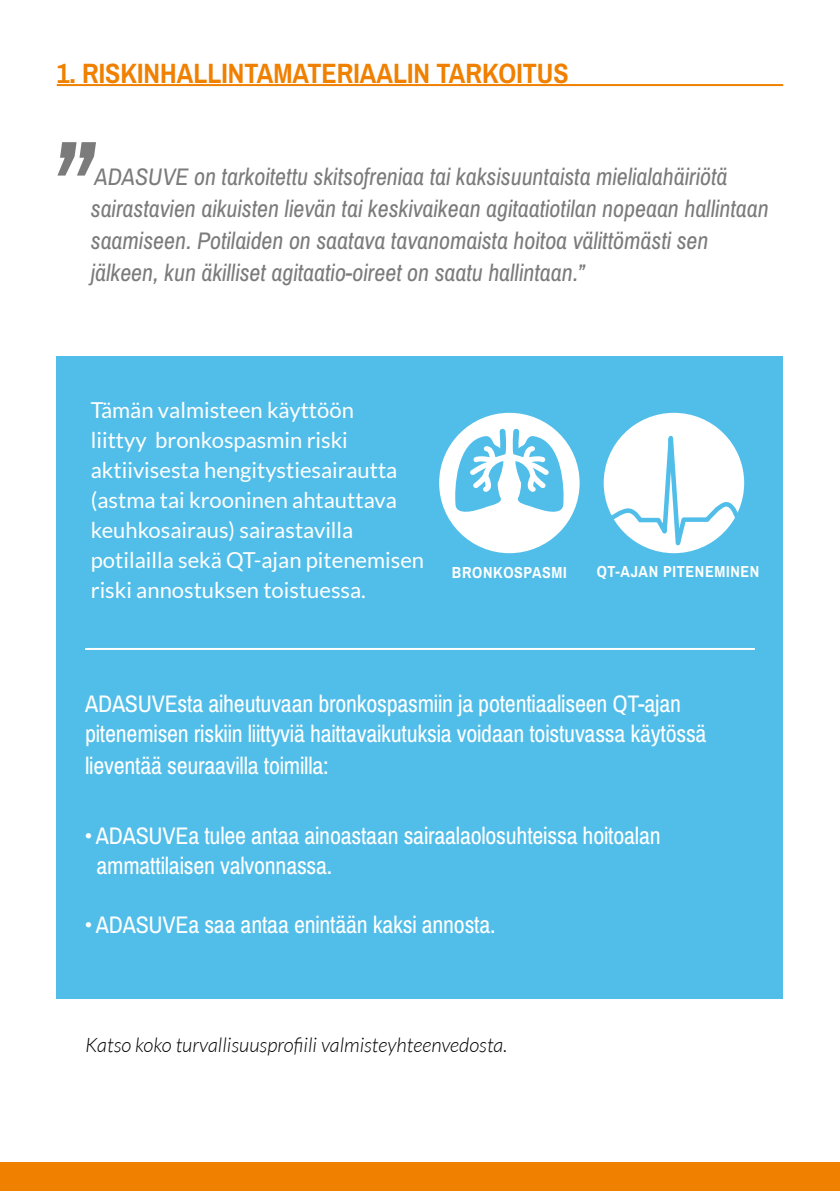
<style>
.page{position:relative;width:840px;height:1191px;background:#fff}
.page>*{position:absolute;margin:0;border:0;box-sizing:border-box;transform-origin:0 0}
.t1{font:italic 144px "Archivo Narrow";color:#7a7b7a}
.t2{font:700 28px "Archivo Narrow";color:#f08000}
.t3{font:24px/31px "Archivo Narrow";letter-spacing:-.01em;color:#fff}
.t4{font:italic 24px/32px "Archivo Narrow";color:#7a7b7a}
.t5{font:22px/30px "Lato";color:#fff}
.t6{font:italic 300 20px "Lato";color:#000}
.t7{font:700 16px "Archivo Narrow";letter-spacing:.04em;color:#fff}
</style>
<div class="page">
<div style="left:57px;top:356px;width:725px;height:642px;background:#51bee9"></div>
<div style="left:0;top:1162px;width:839px;height:29px;background:#f08000"></div>
<svg style="left:604px;top:412px;width:138px;height:142px"></svg>
<div style="left:439px;top:413px;width:140px;height:140px;background:#fff;border-radius:50%"></div>
<svg style="left:454px;top:429px;width:110px;height:83px"></svg>
<hr style="left:85px;top:648px;width:669px;height:2px;background:#fff">
<hr style="left:57px;top:84px;width:725px;height:2px;background:#f08000">
<p class="t2" style="left:57px;top:56px;width:513px">1. RISKINHALLINTAMATERIAALIN TARKOITUS</p>
<h1 class="t1" style="left:51px;top:103px;width:41px">”</h1>
<p class="t4" style="left:91px;top:161px;width:679px">ADASUVE on tarkoitettu skitsofreniaa tai kaksisuuntaista mielialahäiriötä sairastavien aikuisten lievän tai keskivaikean agitaatiotilan nopeaan hallintaan saamiseen. Potilaiden on saatava tavanomaista hoitoa välittömästi sen jälkeen, kun äkilliset agitaatio-oireet on saatu hallintaan.”</p>
<p class="t5" style="left:91px;top:394px;width:335px">Tämän valmisteen käyttöön<br>liittyy bronkospasmin riski aktiivisesta hengitystiesairautta (astma tai krooninen ahtauttava keuhkosairaus) sairastavilla potilailla sekä QT-ajan pitenemisen riski annostuksen toistuessa.</p>
<p class="t7" style="left:451px;top:562px;width:116px">BRONKOSPASMI</p>
<p class="t7" style="left:596px;top:562px;width:164px">QT-AJAN PITENEMINEN</p>
<p class="t3" style="left:85px;top:689px;width:622px">ADASUVEsta aiheutuvaan bronkospasmiin ja potentiaaliseen QT-ajan pitenemisen riskiin liittyviä haittavaikutuksia voidaan toistuvassa käytössä lieventää seuraavilla toimilla:</p>
<p class="t3" style="left:96px;top:821px;width:565px;line-height:30px;text-indent:-11px">• ADASUVEa tulee antaa ainoastaan sairaalaolosuhteissa hoitoalan ammattilaisen valvonnassa.</p>
<p class="t3" style="left:85px;top:909px;width:412px">• ADASUVEa saa antaa enintään kaksi annosta.</p>
<p class="t6" style="left:85px;top:1034px;width:423px">Katso koko turvallisuusprofiili valmisteyhteenvedosta.</p>
</div>
